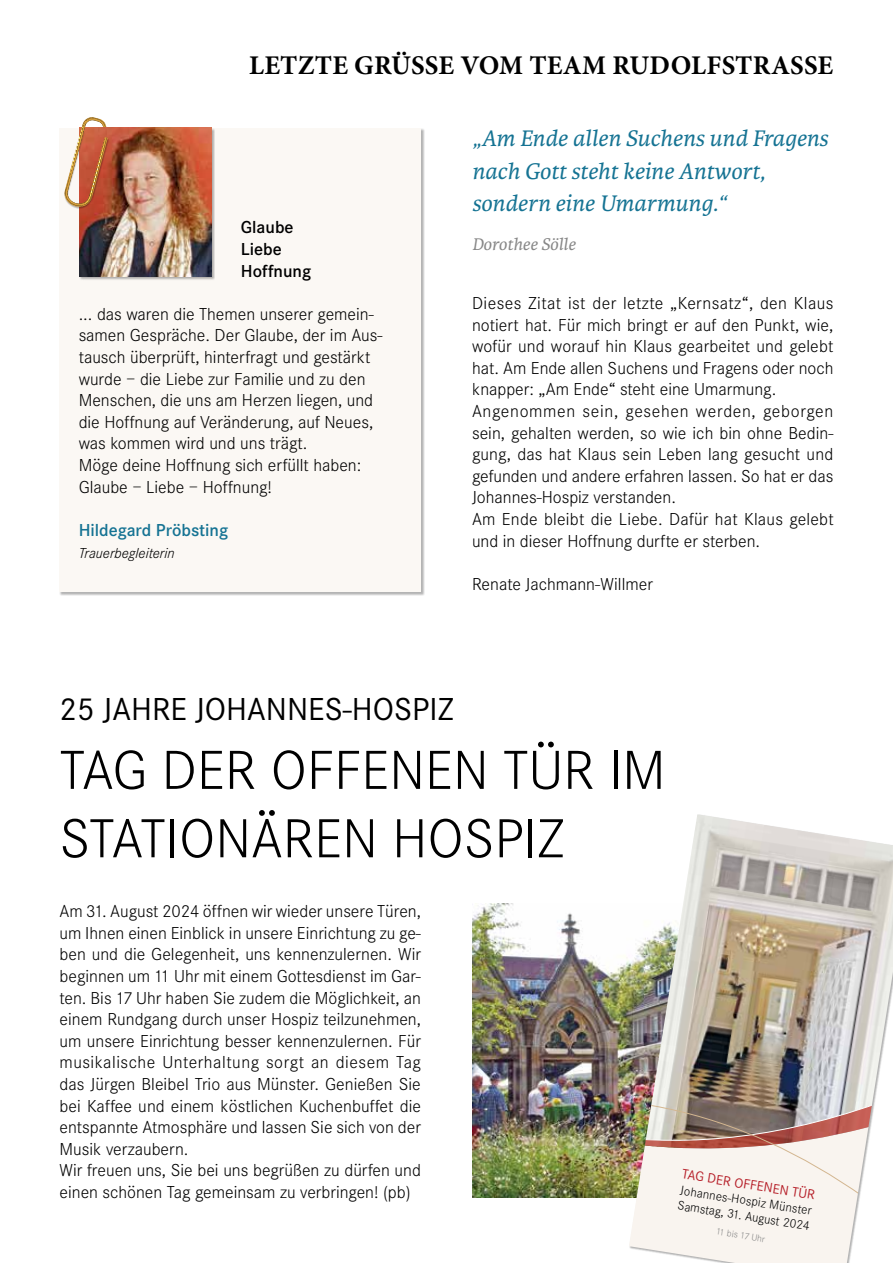
<style>
.page{position:relative;width:893px;height:1263px;background:#fff}
.page>*{position:absolute;margin:0;border:0;box-sizing:border-box;transform-origin:0 0}
.t1{font:300 57px/68.4px "Corporate S";color:#000}
.t2{font:33px "Corporate S";color:#000}
.t3{font:700 27px "Minion Pro";letter-spacing:.01em;color:#000}
.t4{font:italic 24px/32.7px "Karmina";color:#157393}
.t5{font:300 18px/21.6px "Corporate S";color:#000}
.t6{font:600 18px/21.6px "Corporate S";color:#000}
.t7{font:600 18px "Corporate S";color:#157393}
.t8{font:italic 18px "Karmina";color:#878787}
.t9{font:italic 300 15px "Corporate S";color:#000}
.t10{font:14.1px "Corporate S";color:#b61f29}
.t11{font:300 13.05px/15.6px "Corporate S";color:#000}
.t12{font:300 9.75px "Corporate S";color:#878787}
</style>
<div class="page">
<div style="left:60px;top:128px;width:365px;height:468px;background:#000;opacity:.3"></div>
<div style="left:60px;top:128px;width:361px;height:463px;background:#fbf8f4"></div>
<div style="left:79px;top:128px;width:136px;height:153px;background:#000;opacity:.3"></div>
<img style="left:79px;top:128px;width:132px;height:149px">
<svg style="left:64px;top:117px;width:46px;height:93px"></svg>
<img style="left:472px;top:904px;width:157px;height:294px">
<div style="left:629px;top:814px;width:264px;height:449px;background:#000;opacity:.3"></div>
<img style="left:646px;top:814px;width:247px;height:329px">
<img style="left:629px;top:1071px;width:251px;height:192px">
<h3 class="t3" style="left:249px;top:46px;width:586px">LETZTE GRÜSSE VOM TEAM RUDOLFSTRASSE</h3>
<p class="t6" style="left:241px;top:217px;width:72px">Glaube<br>Liebe<br>Hoffnung</p>
<p class="t5" style="left:79px;top:303px;width:305px">... das waren die Themen unserer gemein&shy;samen Gespräche. Der Glaube, der im Aus&shy;tausch überprüft, hinterfragt und gestärkt wurde – die Liebe zur Familie und zu den Menschen, die uns am Herzen liegen, und die Hoffnung auf Veränderung, auf Neues, was kommen wird und uns trägt.<br>Möge deine Hoffnung sich erfüllt haben:<br>Glaube – Liebe – Hoffnung!</p>
<p class="t7" style="left:79px;top:520px;width:151px">Hildegard Pröbsting</p>
<p class="t9" style="left:79px;top:545px;width:97px">Trauerbegleiterin</p>
<h3 class="t4" style="left:472px;top:122px;width:358px">„Am Ende allen Suchens und Fragens nach Gott steht keine Antwort, sondern eine Umarmung.“</h3>
<p class="t8" style="left:472px;top:234px;width:105px">Dorothee Sölle</p>
<p class="t5" style="left:472px;top:293px;width:363px">Dieses Zitat ist der letzte „Kernsatz“, den Klaus notiert hat. Für mich bringt er auf den Punkt, wie, wofür und worauf hin Klaus gearbeitet und gelebt hat. Am Ende allen Suchens und Fragens oder noch knapper: „Am Ende“ steht eine Umarmung.<br>Angenommen sein, gesehen werden, geborgen sein, gehalten werden, so wie ich bin ohne Bedin&shy;gung, das hat Klaus sein Leben lang gesucht und gefunden und andere erfahren lassen. So hat er das Johannes-Hospiz verstanden.<br>Am Ende bleibt die Liebe. Dafür hat Klaus gelebt und in dieser Hoffnung durfte er sterben.</p>
<p class="t5" style="left:472px;top:573px;width:182px">Renate Jachmann-Willmer</p>
<h2 class="t2" style="left:60px;top:691px;width:396px">25 JAHRE JOHANNES-HOSPIZ</h2>
<h1 class="t1" style="left:60px;top:737px;width:608px">TAG DER OFFENEN TÜR IM<br>STATIONÄREN HOSPIZ</h1>
<p class="t5" style="left:60px;top:901px;width:363px">Am 31. August 2024 öffnen wir wieder unsere Türen, um Ihnen einen Einblick in unsere Einrichtung zu ge&shy;ben und die Gelegenheit, uns kennenzulernen. Wir beginnen um 11 Uhr mit einem Gottesdienst im Gar&shy;ten. Bis 17 Uhr haben Sie zudem die Möglichkeit, an einem Rundgang durch unser Hospiz teilzunehmen, um unsere Einrichtung besser kennenzulernen. Für musikalische Unterhaltung sorgt an diesem Tag das Jürgen Bleibel Trio aus Münster. Genießen Sie bei Kaffee und einem köstlichen Kuchenbuffet die entspannte Atmosphäre und lassen Sie sich von der Musik verzaubern.<br>Wir freuen uns, Sie bei uns begrüßen zu dürfen und einen schönen Tag gemeinsam zu verbringen! (pb)</p>
<p class="t10" style="left:684px;top:1166px;width:136px;rotate:9deg">TAG DER OFFENEN TÜR</p>
<p class="t11" style="left:681px;top:1182px;width:135px;rotate:9deg">Johannes-Hospiz Münster<br>Samstag, 31. August 2024</p>
<p class="t12" style="left:717px;top:1226px;width:51px;rotate:9deg">11 bis 17 Uhr</p>
</div>
